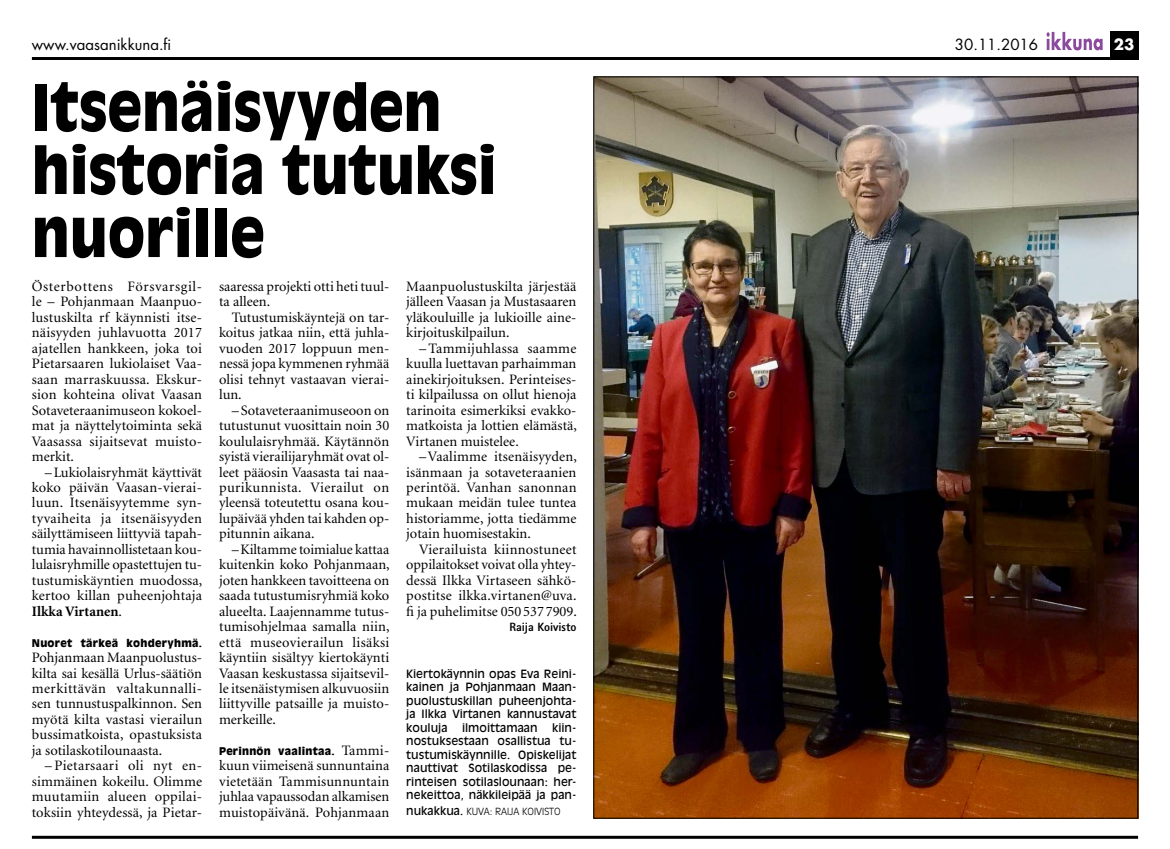
<style>
.page{position:relative;width:1170px;height:849px;background:#fff}
.page>*{position:absolute;margin:0;border:0;box-sizing:border-box;transform-origin:0 0}
.t1{font:900 63px/63px "Antique Olive";color:#000;scale:.9 1}
.t2{font:15px "Futura";color:#000}
.t3{font:700 15px "Futura";color:#fff}
.t4{font:14.4px/15.5px "Minion";color:#000;text-align:justify}
.t5{font:800 12px "Rotis Sans Serif";color:#000}
.t6{font:11.25px/13.5px "Antique Olive";color:#000;text-align:justify}
.t7{font:900 10.5px "Antique Olive";letter-spacing:.025em;color:#000}
.t8{font:300 9.75px "Antique Olive";color:#000}
.s1{font-weight:700}
.s2{font-family:"Minion";font-weight:400;font-size:14.4px}
.s3{font-weight:400;font-size:11.25px}
</style>
<div class="page">
<hr style="left:32px;top:57px;width:1105px;height:3px;background:#000">
<div style="left:1109px;top:32px;width:28px;height:28px;background:#000"></div>
<svg style="left:1046px;top:32px;width:56px;height:18px"></svg>
<hr style="left:32px;top:835px;width:1105px;height:3px;background:#000">
<img style="left:595px;top:79px;width:540px;height:737px">
<p class="t2" style="left:32px;top:35px;width:141px">www.vaasanikkuna.fi</p>
<p class="t2" style="left:954px;top:35px;width:85px">30.11.2016</p>
<p class="t3" style="left:1113px;top:35px;width:22px">23</p>
<h1 class="t1" style="left:32px;top:77px;width:518px">Itsenäisyyden historia tutuksi nuorille</h1>
<p class="t4" style="left:32px;top:279px;width:172px">Österbottens Försvarsgil&shy;le – Pohjanmaan Maanpuo&shy;lustuskilta rf käynnisti itse&shy;näisyyden juhlavuotta 2017 ajatellen hankkeen, joka toi Pietarsaaren lukiolaiset Vaa&shy;saan marraskuussa. Ekskur&shy;sion kohteina olivat Vaasan Sotaveteraanimuseon kokoel&shy;mat ja näyttelytoiminta sekä Vaasassa sijaitsevat muisto&shy;merkit.</p>
<p class="t4" style="left:32px;top:464px;width:172px;text-indent:13px">–Lukiolaisryhmät käyttivät koko päivän Vaasan-vierai&shy;luun. Itsenäisyytemme syn&shy;tyvaiheita ja itsenäisyyden säilyttämiseen liittyviä tapah&shy;tumia havainnollistetaan kou&shy;lulaisryhmille opastettujen tu&shy;tustumiskäyntien muodossa, kertoo killan puheenjohtaja <span class="s1">Ilkka Virtanen</span>.</p>
<p class="t7" style="left:32px;top:636px;width:172px">Nuoret tärkeä kohderyhmä.</p>
<p class="t4" style="left:32px;top:650px;width:172px">Pohjanmaan Maanpuolustus&shy;kilta sai kesällä Urlus-säätiön merkittävän valtakunnalli&shy;sen tunnustuspalkinnon. Sen myötä kilta vastasi vierailun bussimatkoista, opastuksista ja sotilaskotilounaasta.</p>
<p class="t4" style="left:32px;top:758px;width:172px;text-indent:13px">– Pietarsaari oli nyt en&shy;simmäinen kokeilu. Olimme muutamiin alueen oppilai&shy;toksiin yhteydessä, ja Pietar-</p>
<p class="t4" style="left:219px;top:279px;width:172px">saaressa projekti otti heti tuul&shy;ta alleen.</p>
<p class="t4" style="left:219px;top:310px;width:172px;text-indent:13px">Tutustumiskäyntejä on tar&shy;koitus jatkaa niin, että juhla&shy;vuoden 2017 loppuun men&shy;nessä jopa kymmenen ryhmää olisi tehnyt vastaavan vierai&shy;lun.</p>
<p class="t4" style="left:219px;top:403px;width:172px;text-indent:13px">– Sotaveteraanimuseoon on tutustunut vuosittain noin 30 koululaisryhmää. Käytännön syistä vierailijaryhmät ovat ol&shy;leet pääosin Vaasasta tai naa&shy;purikunnista. Vierailut on yleensä toteutettu osana kou&shy;lupäivää yhden tai kahden op&shy;pitunnin aikana.</p>
<p class="t4" style="left:219px;top:542px;width:172px;text-indent:13px">–Kiltamme toimialue kattaa kuitenkin koko Pohjanmaan, joten hankkeen tavoitteena on saada tutustumisryhmiä koko alueelta. Laajennamme tutus&shy;tumisohjelmaa samalla niin, että museovierailun lisäksi käyntiin sisältyy kiertokäynti Vaasan keskustassa sijaitsevil&shy;le itsenäistymisen alkuvuosiin liittyville patsaille ja muisto&shy;merkeille.</p>
<p class="t7" style="left:219px;top:744px;width:172px">Perinnön vaalintaa. <span class="s2">Tammi-</span></p>
<p class="t4" style="left:219px;top:758px;width:172px">kuun viimeisenä sunnuntaina vietetään Tammisunnuntain juhlaa vapaussodan alkamisen muistopäivänä. Pohjanmaan</p>
<p class="t4" style="left:406px;top:279px;width:172px">Maanpuolustuskilta järjestää jälleen Vaasan ja Mustasaaren yläkouluille ja lukioille aine&shy;kirjoituskilpailun.</p>
<p class="t4" style="left:406px;top:341px;width:172px;text-indent:13px">– Tammijuhlassa saamme kuulla luettavan parhaimman ainekirjoituksen. Perinteises&shy;ti kilpailussa on ollut hienoja tarinoita esimerkiksi evakko&shy;matkoista ja lottien elämästä, Virtanen muistelee.</p>
<p class="t4" style="left:406px;top:449px;width:172px;text-indent:13px">–Vaalimme itsenäisyyden, isänmaan ja sotaveteraanien perintöä. Vanhan sanonnan mukaan meidän tulee tuntea historiamme, jotta tiedämme jotain huomisestakin.</p>
<p class="t4" style="left:406px;top:542px;width:172px;text-indent:13px">Vierailuista kiinnostuneet oppilaitokset voivat olla yhtey&shy;dessä Ilkka Virtaseen sähkö&shy;postitse ilkka.virtanen@uva. fi ja puhelimitse 050 537 7909.</p>
<p class="t5" style="left:509px;top:619px;width:69px">Raija Koivisto</p>
<p class="t6" style="left:406px;top:666px;width:172px">Kiertokäynnin opas Eva Reini&shy;kainen ja Pohjanmaan Maan&shy;puolustuskillan puheenjohta&shy;ja Ilkka Virtanen kannustavat kouluja</p>
<p class="t6" style="left:406px;top:720px;width:172px;text-indent:146px">kiin&shy;nostuksestaan osallistua tu&shy;tustumiskäynnille. Opiskelijat nauttivat Sotilaskodissa pe&shy;rinteisen sotilaslounaan: her&shy;nekeittoa, näkkileipää ja pan-</p>
<p class="t8" style="left:406px;top:805px;width:156px"><span class="s3">nukakkua.</span> KUVA: RAIJA KOIVISTO</p>
<p class="t6" style="left:462px;top:720px;width:77px">ilmoittamaan</p>
</div>
